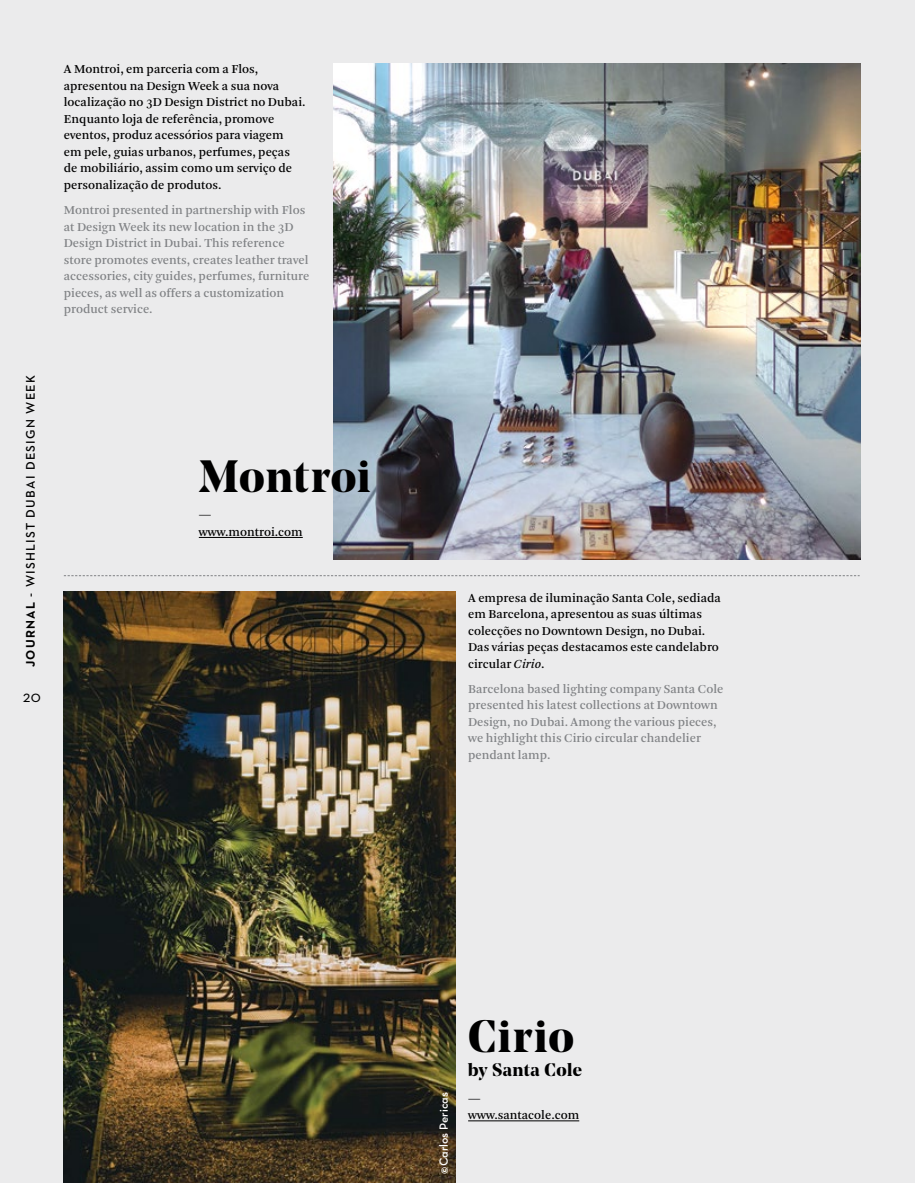
<style>
.page{position:relative;width:915px;height:1183px;background:#fff}
.page>*{position:absolute;margin:0;border:0;box-sizing:border-box;transform-origin:0 0}
.t1{font:700 45px "Noe Display";letter-spacing:.015em;color:#000}
.t2{font:700 18px "Noe Display";letter-spacing:.02em;color:#000}
.t3{font:16.5px "Neutraface Text";color:#000}
.t4{font:12.75px/16.5px "Arnhem";color:#000}
.t5{font:12.75px/16.5px "Arnhem";color:#808285}
.t6{font:600 12.75px "Neutraface 2 Text";letter-spacing:.1em;color:#000}
.t7{font:12px "Neutraface Text Demi Alt";color:#fff}
.s1{font-weight:700}
.s2{font-style:italic}
</style>
<div class="page">
<div style="left:0;top:0;width:914px;height:1182px;background:#ebebec"></div>
<svg style="left:64px;top:575px;width:795px;height:1px"></svg>
<img style="left:64px;top:591px;width:391px;height:591px">
<img style="left:333px;top:64px;width:526px;height:495px">
<hr style="left:199px;top:537px;width:104px;height:1px;background:#000">
<hr style="left:468px;top:1120px;width:111px;height:1px;background:#000">
<p class="t4" style="left:64px;top:61px;width:243px">A Montroi, em parceria com a Flos, apresentou na Design Week a sua nova localização no 3D Design District no Dubai.<br>Enquanto loja de referência, promove eventos, produz acessórios para viagem<br>em pele, guias urbanos, perfumes, peças de mobiliário, assim como um serviço de personalização de produtos.</p>
<p class="t5" style="left:64px;top:202px;width:247px">Montroi presented in partnership with Flos at Design Week its new location in the 3D Design District in Dubai. This reference store promotes events, creates leather travel accessories, city guides, perfumes, furniture pieces, as well as offers a customization product service.</p>
<p class="t6" style="left:22px;top:667px;width:294px;rotate:-90deg"><span class="s1">JOURNAL</span> - WISHLIST DUBAI DESIGN WEEK</p>
<p class="t3" style="left:23px;top:686px;width:19px">20</p>
<h1 class="t1" style="left:199px;top:447px;width:173px">Montroi</h1>
<p class="t4" style="left:199px;top:507px;width:105px">— www.montroi.com</p>
<p class="t4" style="left:468px;top:589px;width:254px">A empresa de iluminação Santa Cole, sediada em Barcelona, apresentou as suas últimas colecções no Downtown Design, no Dubai.<br>Das várias peças destacamos este candelabro circular <span class="s2">Cirio</span>.</p>
<p class="t5" style="left:468px;top:680px;width:257px">Barcelona based lighting company Santa Cole presented his latest collections at Downtown Design, no Dubai. Among the various pieces, we highlight this Cirio circular chandelier pendant lamp.</p>
<p class="t7" style="left:436px;top:1173px;width:83px;rotate:-90deg">©Carlos Pericas</p>
<h1 class="t1" style="left:468px;top:1006px;width:107px">Cirio</h1>
<h2 class="t2" style="left:468px;top:1057px;width:115px">by Santa Cole</h2>
<p class="t4" style="left:468px;top:1090px;width:113px">— www.santacole.com</p>
</div>
